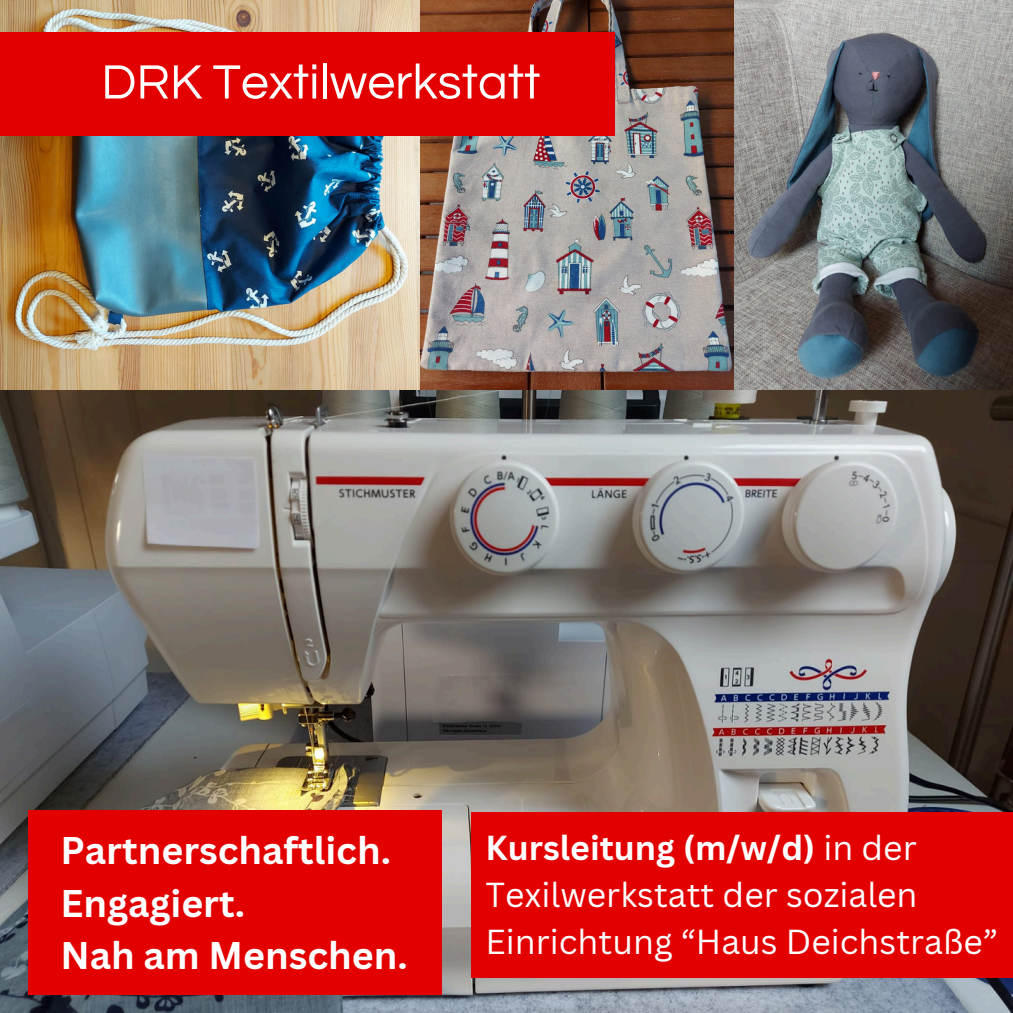
<style>
.page{position:relative;width:1013px;height:1013px;background:#fff}
.page>*{position:absolute;margin:0;border:0;box-sizing:border-box;transform-origin:0 0}
.t1{font:50px "Questrial";color:#fff}
.t2{font:700 37.5px/52.5px "Canva Sans";color:#fff}
.t3{font:33.75px/46.9px "Canva Sans";color:#fff}
.t4{font:700 33.75px "Canva Sans";color:#fff}
.s1{font-weight:400}
</style>
<div class="page">
<img style="left:0;top:0;width:1012px;height:1012px">
<div style="left:0;top:33px;width:614px;height:103px;background:#e20100"></div>
<div style="left:28px;top:810px;width:413px;height:184px;background:#e20100"></div>
<div style="left:472px;top:812px;width:540px;height:165px;background:#e20100"></div>
<p class="t1" style="left:101px;top:57px;width:440px">DRK Textilwerkstatt</p>
<h2 class="t2" style="left:61px;top:823px;width:349px">Partnerschaftlich.<br>Engagiert.<br>Nah am Menschen.</h2>
<p class="t4" style="left:485px;top:823px;width:432px">Kursleitung (m/w/d) <span class="s1">in der</span></p>
<p class="t3" style="left:485px;top:870px;width:514px">Texilwerkstatt der sozialen<br>Einrichtung “Haus Deichstraße”</p>
</div>
